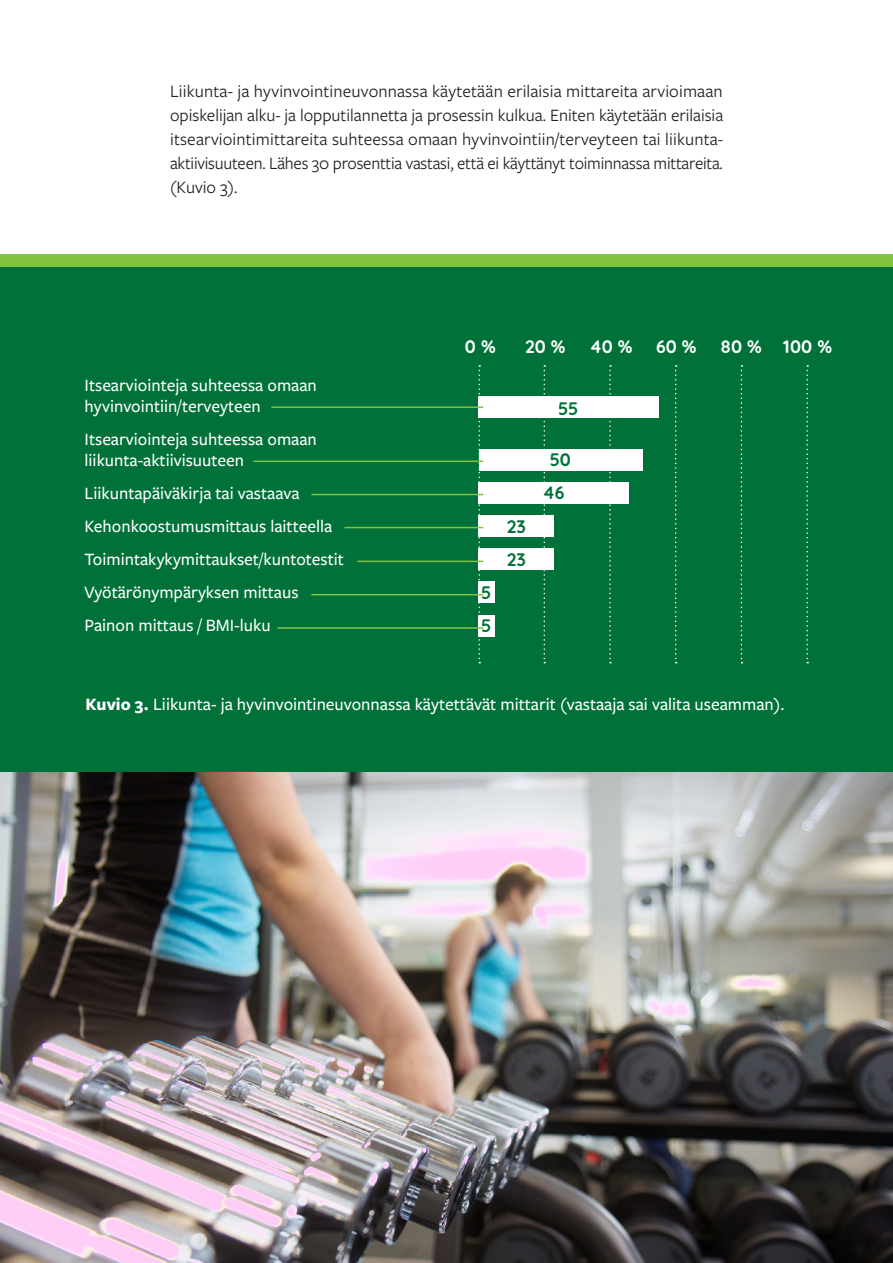
<style>
.page{position:relative;width:893px;height:1263px;background:#fff}
.page>*{position:absolute;margin:0;border:0;box-sizing:border-box;transform-origin:0 0}
.t1{font:500 18px/33px "Freight Sans Pro";color:#fff}
.t2{font:18px/24px "Freight Sans Pro";letter-spacing:-.015em;color:#231f20;text-align:justify}
.t3{font:700 18px "Quicksand";color:#fff}
.t4{font:700 18px/33.3px "Quicksand";letter-spacing:-.015em;color:#007138}
.s1{font-weight:700}
</style>
<div class="page">
<img style="left:0;top:772px;width:893px;height:491px">
<div style="left:0;top:265px;width:893px;height:507px;background:#007138"></div>
<svg style="left:478px;top:365px;width:2px;height:298px"></svg>
<svg style="left:543px;top:365px;width:2px;height:298px"></svg>
<svg style="left:609px;top:365px;width:2px;height:298px"></svg>
<svg style="left:675px;top:365px;width:2px;height:298px"></svg>
<svg style="left:741px;top:365px;width:1px;height:298px"></svg>
<svg style="left:806px;top:365px;width:2px;height:298px"></svg>
<div style="left:0;top:254px;width:893px;height:13px;background:#81c340"></div>
<div style="left:478px;top:396px;width:181px;height:22px;background:#fff"></div>
<div style="left:478px;top:449px;width:164px;height:21px;background:#fff"></div>
<div style="left:478px;top:482px;width:151px;height:21px;background:#fff"></div>
<div style="left:478px;top:515px;width:76px;height:22px;background:#fff"></div>
<div style="left:478px;top:582px;width:17px;height:21px;background:#fff"></div>
<div style="left:478px;top:615px;width:17px;height:21px;background:#fff"></div>
<div style="left:478px;top:549px;width:76px;height:21px;background:#fff"></div>
<hr style="left:271px;top:406px;width:212px;height:2px;background:#81c340">
<hr style="left:253px;top:461px;width:230px;height:1px;background:#81c340">
<hr style="left:311px;top:494px;width:172px;height:1px;background:#81c340">
<hr style="left:344px;top:527px;width:139px;height:1px;background:#81c340">
<hr style="left:357px;top:561px;width:126px;height:1px;background:#81c340">
<hr style="left:311px;top:594px;width:172px;height:1px;background:#81c340">
<hr style="left:277px;top:627px;width:206px;height:2px;background:#81c340">
<p class="t2" style="left:170px;top:79px;width:555px">Liikunta- ja hyvinvointineuvonnassa käytetään erilaisia mittareita arvioimaan opiskelijan alku- ja lopputilannetta ja prosessin kulkua. Eniten käytetään erilaisia itsearviointimittareita suhteessa omaan hyvinvointiin/terveyteen tai liikunta&shy;aktiivisuuteen. Lähes 30 prosenttia vastasi, että ei käyttänyt toiminnassa mittareita. (Kuvio 3).</p>
<p class="t1" style="left:85px;top:374px;width:234px;line-height:21px">Itsearviointeja suhteessa omaan hyvinvointiin/terveyteen</p>
<p class="t1" style="left:85px;top:428px;width:234px;line-height:21px">Itsearviointeja suhteessa omaan liikunta-aktiivisuuteen</p>
<p class="t1" style="left:85px;top:476px;width:261px">Liikuntapäiväkirja tai vastaava Kehonkoostumusmittaus laitteella Toimintakykymittaukset/kuntotestit Vyötärönympäryksen mittaus Painon mittaus / BMI-luku</p>
<p class="t3" style="left:465px;top:331px;width:32px">0 %</p>
<p class="t3" style="left:525px;top:331px;width:42px">20 %</p>
<p class="t3" style="left:589px;top:331px;width:45px">40 %</p>
<p class="t3" style="left:656px;top:331px;width:42px">60 %</p>
<p class="t3" style="left:721px;top:331px;width:113px">80 % 100 %</p>
<p class="t4" style="left:558px;top:390px;width:22px">55</p>
<p class="t4" style="left:481px;top:575px;width:12px">5<br>5</p>
<p class="t4" style="left:507px;top:508px;width:21px">23<br>23</p>
<p class="t4" style="left:543px;top:442px;width:30px;text-align:center">50<br>46</p>
<p class="t1" style="left:86px;top:687px;width:700px"><span class="s1">Kuvio 3.</span> Liikunta- ja hyvinvointineuvonnassa käytettävät mittarit (vastaaja sai valita useamman).</p>
</div>
